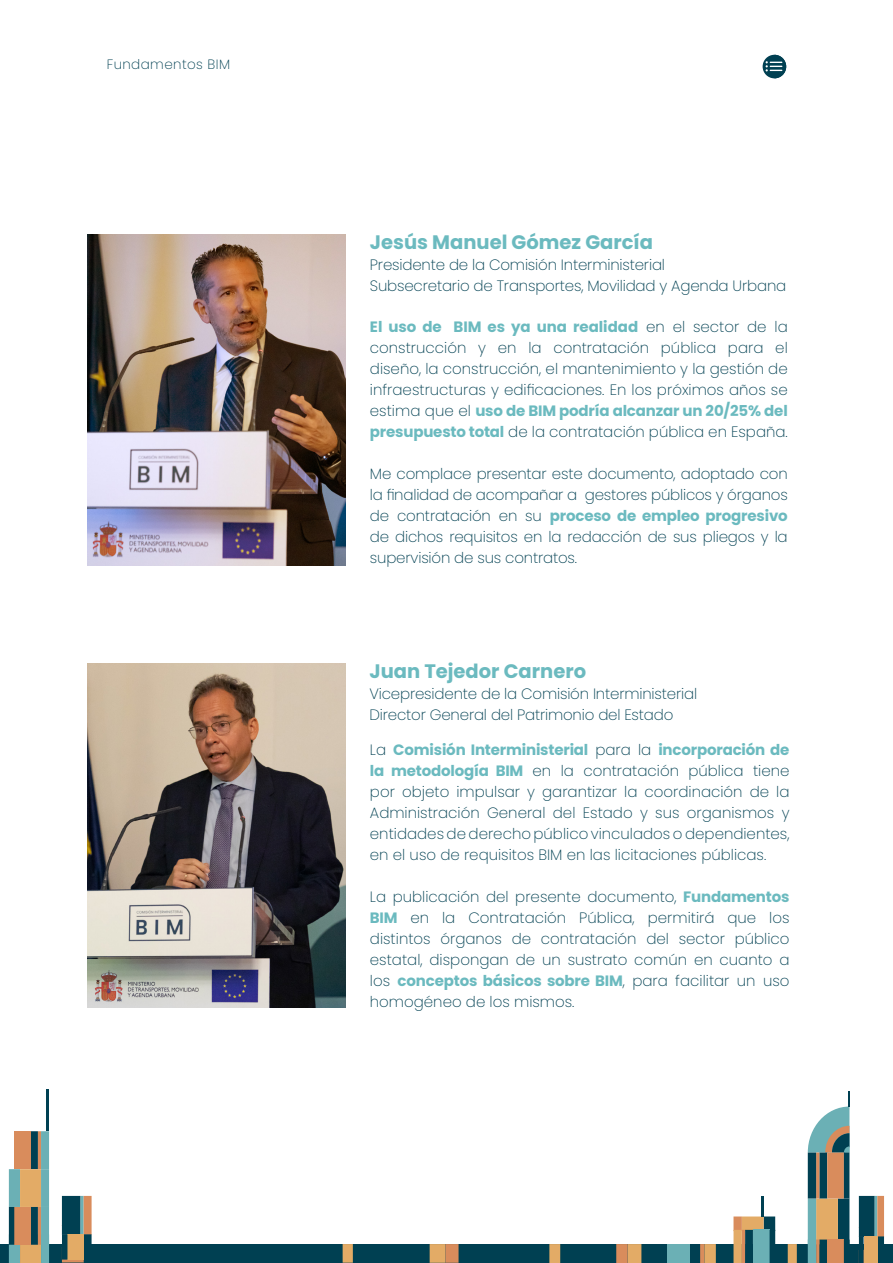
<style>
.page{position:relative;width:893px;height:1263px;background:#fff}
.page>*{position:absolute;margin:0;border:0;box-sizing:border-box;transform-origin:0 0}
.t1{font:700 19.5px "Poppins";color:#6bbabf}
.t2{font:200 15px/21px "Poppins";letter-spacing:-.01em;color:#004052;text-align:justify}
.t3{font:200 13.5px "Poppins";letter-spacing:.03em;color:#004052}
.s1{font-weight:700;color:#6bbabf}
</style>
<div class="page">
<svg style="left:763px;top:55px;width:23px;height:23px"></svg>
<svg style="left:766px;top:55px;width:20px;height:23px"></svg>
<img style="left:88px;top:235px;width:258px;height:331px">
<img style="left:88px;top:663px;width:258px;height:344px">
<div style="left:0;top:1244px;width:893px;height:19px;background:#004052"></div>
<hr style="left:47px;top:1089px;width:2px;height:42px;background:#004052">
<svg style="left:9px;top:1131px;width:40px;height:132px;background:#9c987f"></svg>
<svg style="left:616px;top:1244px;width:25px;height:19px"></svg>
<hr style="left:761px;top:1196px;width:3px;height:20px;background:#004052">
<svg style="left:733px;top:1216px;width:42px;height:47px;background:#7b8a78"></svg>
<svg style="left:430px;top:1244px;width:29px;height:19px"></svg>
<svg style="left:549px;top:1244px;width:11px;height:19px"></svg>
<svg style="left:343px;top:1244px;width:10px;height:19px"></svg>
<svg style="left:62px;top:1196px;width:30px;height:66px;background:#626e60"></svg>
<svg style="left:808px;top:1091px;width:42px;height:172px"></svg>
<svg style="left:788px;top:1244px;width:9px;height:19px"></svg>
<svg style="left:859px;top:1196px;width:25px;height:67px;background:#5f6d5f"></svg>
<div style="left:667px;top:1244px;width:22px;height:19px;background:#6bb0b5"></div>
<svg style="left:689px;top:1244px;width:27px;height:19px"></svg>
<p class="t3" style="left:107px;top:56px;width:125px">Fundamentos BIM</p>
<h1 class="t1" style="left:370px;top:231px;width:285px">Jesús Manuel Gómez García</h1>
<p class="t2" style="left:370px;top:254px;width:418px">Presidente de la Comisión Interministerial<br>Subsecretario de Transportes, Movilidad y Agenda Urbana</p>
<p class="t2" style="left:370px;top:316px;width:419px"><span class="s1">El uso de BIM es ya una realidad</span> en el sector de la construcción y en la contratación pública para el diseño, la construcción, el mantenimiento y la gestión de infraestructuras y edificaciones. En los próximos años se estima que el <span class="s1">uso de BIM podría alcanzar un 20/25% del presupuesto total</span> de la contratación pública en España.</p>
<p class="t2" style="left:370px;top:463px;width:419px">Me complace presentar este documento, adoptado con la finalidad de acompañar a gestores públicos y órganos de contratación en su <span class="s1">proceso de empleo progresivo </span>de dichos requisitos en la redacción de sus pliegos y la supervisión de sus contratos.</p>
<h1 class="t1" style="left:369px;top:660px;width:218px">Juan Tejedor Carnero</h1>
<p class="t2" style="left:369px;top:684px;width:329px">Vicepresidente de la Comisión Interministerial<br>Director General del Patrimonio del Estado</p>
<p class="t2" style="left:370px;top:739px;width:421px">La <span class="s1">Comisión Interministerial</span> para la <span class="s1">incorporación de la metodología BIM</span> en la contratación pública tiene por objeto impulsar y garantizar la coordinación de la Administración General del Estado y sus organismos y entidades de derecho público vinculados o dependientes, en el uso de requisitos BIM en las licitaciones públicas.</p>
<p class="t2" style="left:370px;top:886px;width:421px">La publicación del presente documento, <span class="s1">Fundamentos BIM</span> en la Contratación Pública, permitirá que los distintos órganos de contratación del sector público estatal, dispongan de un sustrato común en cuanto a los <span class="s1">conceptos básicos sobre BIM</span>, para facilitar un uso homogéneo de los mismos.</p>
</div>
